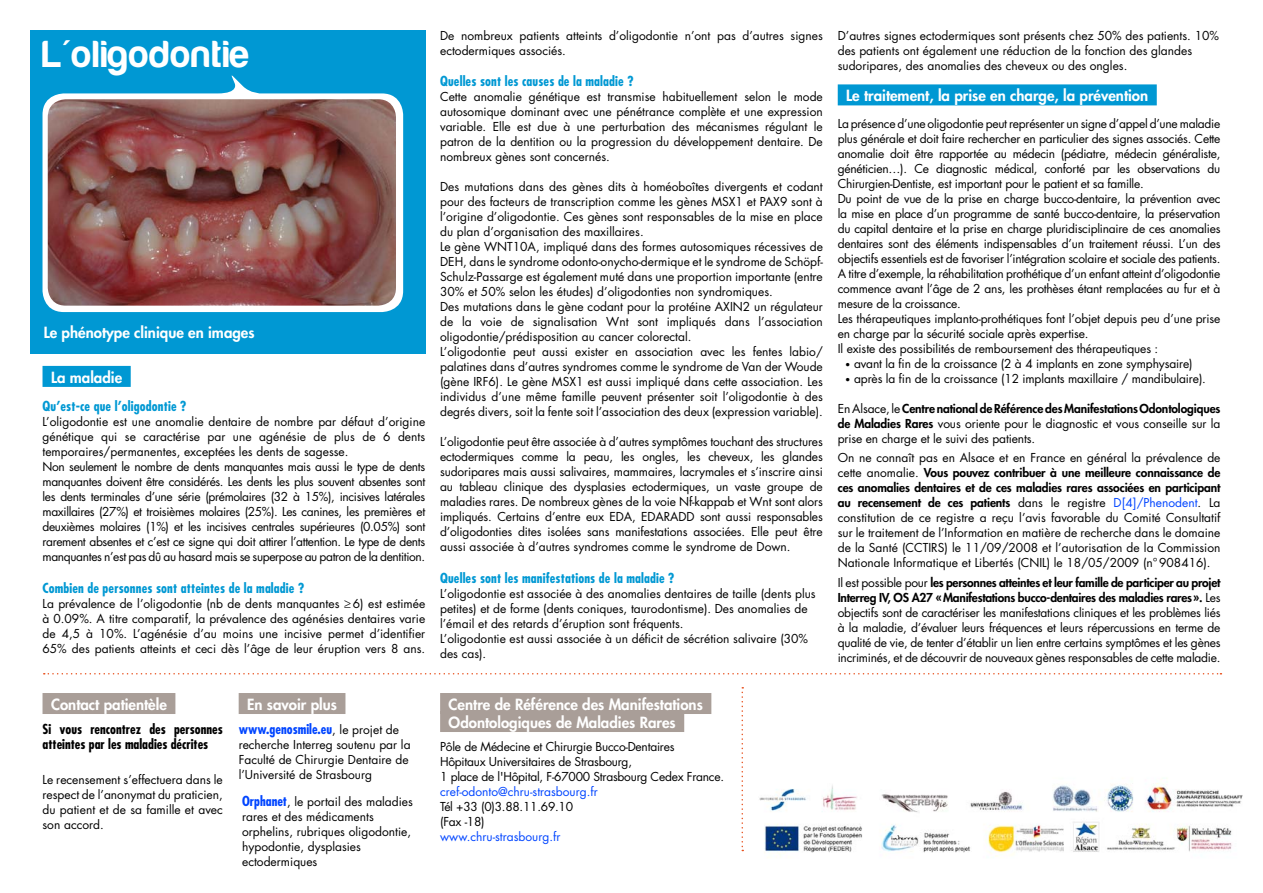
<style>
.page{position:relative;width:1263px;height:893px;background:#fff}
.page>*{position:absolute;margin:0;border:0;box-sizing:border-box;transform-origin:0 0}
.t1{font:39px "Harabara";letter-spacing:.04em;color:#fff}
.t2{font:800 15px/18px "Futura Std";color:#fff}
.t3{font:700 condensed 13.5px "Futura Std";letter-spacing:.01em;color:#0098d3}
.t4{font:700 condensed 13.5px/15px "Futura Std";color:#000}
.t5{font:700 condensed 13.5px "Futura Std";color:#0045ff}
.t6{font:12px/15px "Futura Std";color:#000;text-align:justify}
.t7{font:12px/15px "Futura Std";letter-spacing:-.02em;color:#000}
.t8{font:12px/15px "Futura Std";letter-spacing:-.03em;color:#000}
.t9{font:12px "Futura Std";color:#0045ff}
.s1{font-weight:400;font-stretch:normal;font-size:12px;color:#000}
.s2{font-weight:700;font-stretch:condensed;font-size:13.5px;color:#0045ff}
.s3{font-size:9px}
.s4{font-weight:800}
.s5{color:#0045ff}
</style>
<div class="page">
<img style="left:743px;top:783px;width:500px;height:74px">
<div style="left:30px;top:30px;width:395px;height:323px;background:#0098d3"></div>
<div style="left:43px;top:366px;width:88px;height:21px;background:#0098d3"></div>
<div style="left:838px;top:84px;width:319px;height:21px;background:#0098d3"></div>
<svg style="left:43px;top:75px;width:360px;height:237px"></svg>
<img style="left:48px;top:99px;width:348px;height:207px">
<svg style="left:44px;top:673px;width:1177px;height:1px"></svg>
<svg style="left:741px;top:687px;width:2px;height:164px"></svg>
<div style="left:43px;top:693px;width:132px;height:21px;background:#a99e98"></div>
<div style="left:440px;top:693px;width:271px;height:21px;background:#a99e98"></div>
<div style="left:440px;top:711px;width:244px;height:21px;background:#a99e98"></div>
<div style="left:239px;top:693px;width:106px;height:21px;background:#a99e98"></div>
<h1 class="t1" style="left:42px;top:34px;width:208px">L'oligodontie</h1>
<p class="t2" style="left:44px;top:323px;width:212px">Le phénotype clinique en images</p>
<p class="t2" style="left:51px;top:368px;width:73px">La maladie</p>
<p class="t3" style="left:43px;top:398px;width:145px">Qu’est-ce que l’oligodontie ?</p>
<p class="t8" style="left:43px;top:414px;width:384px">L’oligodontie est une anomalie dentaire de nombre par défaut d’origine génétique qui se caractérise par une agénésie de plus de 6 dents temporaires/permanentes, exceptées les dents de sagesse.<br>Non seulement le nombre de dents manquantes mais aussi le type de dents manquantes doivent être considérés. Les dents les plus souvent absentes sont les dents terminales d’une série (prémolaires (32 à 15%), incisives latérales maxillaires (27%) et troisièmes molaires (25%). Les canines, les premières et deuxièmes molaires (1%) et les incisives centrales supérieures (0.05%) sont rarement absentes et c’est ce signe qui doit attirer l’attention. Le type de dents manquantes n’est pas dû au hasard mais se superpose au patron de la dentition.</p>
<p class="t3" style="left:43px;top:579px;width:263px">Combien de personnes sont atteintes de la maladie ?</p>
<p class="t6" style="left:43px;top:596px;width:384px">La prévalence de l’oligodontie (nb de dents manquantes ≥6) est estimée à 0.09%. A titre comparatif, la prévalence des agénésies dentaires varie de 4,5 à 10%. L’agénésie d’au moins une incisive permet d’identifier 65% des patients atteints et ceci dès l’âge de leur éruption vers 8 ans.</p>
<p class="t2" style="left:51px;top:695px;width:117px">Contact patientèle</p>
<p class="t4" style="left:43px;top:722px;width:182px">Si vous rencontrez des personnes atteintes par les maladies décrites</p>
<p class="t6" style="left:43px;top:772px;width:182px">Le recensement s’effectuera dans le respect de l’anonymat du praticien, du patient et de sa famille et avec son accord.</p>
<p class="t2" style="left:247px;top:695px;width:91px">En savoir plus</p>
<p class="t5" style="left:239px;top:720px;width:162px">www.genosmile.eu<span class="s1">, le projet de</span></p>
<p class="t6" style="left:239px;top:737px;width:173px;text-align:left">recherche Interreg soutenu par la<br>Faculté de Chirurgie Dentaire de l’Université de Strasbourg</p>
<p class="t6" style="left:242px;top:794px;width:172px;text-align:left"><span class="s2">Orphanet</span>, le portail des maladies rares et des médicaments orphelins, rubriques oligodontie, hypodontie, dysplasies ectodermiques</p>
<p class="t6" style="left:440px;top:28px;width:384px">De nombreux patients atteints d’oligodontie n’ont pas d’autres signes ectodermiques associés.</p>
<p class="t3" style="left:440px;top:73px;width:195px">Quelles sont les causes de la maladie ?</p>
<p class="t6" style="left:440px;top:89px;width:384px">Cette anomalie génétique est transmise habituellement selon le mode autosomique dominant avec une pénétrance complète et une expression variable. Elle est due à une perturbation des mécanismes régulant le patron de la dentition ou la progression du développement dentaire. De nombreux gènes sont concernés.</p>
<p class="t6" style="left:440px;top:179px;width:384px;text-align:left">Des mutations dans des gènes dits à homéoboîtes divergents et codant pour des facteurs de transcription comme les gènes MSX1 et PAX9 sont à l’origine d’oligodontie. Ces gènes sont responsables de la mise en place du plan d’organisation des maxillaires.<br>Le gène WNT10A, impliqué dans des formes autosomiques récessives de DEH, dans le syndrome odonto-onycho-dermique et le syndrome de Schöpf-Schulz-Passarge est également muté dans une proportion importante (entre 30% et 50% selon les études) d’oligodonties non syndromiques.<br>Des mutations dans le gène codant pour la protéine AXIN2 un régulateur de la voie de signalisation Wnt sont impliqués dans l’association oligodontie/prédisposition au cancer colorectal.<br>L’oligodontie peut aussi exister en association avec les fentes labio/ palatines dans d’autres syndromes comme le syndrome de Van der Woude (gène IRF6). Le gène MSX1 est aussi impliqué dans cette association. Les individus d’une même famille peuvent présenter soit l’oligodontie à des degrés divers, soit la fente soit l’association des deux (expression variable).</p>
<p class="t6" style="left:440px;top:434px;width:384px">L’oligodontie peut être associée à d’autres symptômes touchant des structures ectodermiques comme la peau, les ongles, les cheveux, les glandes sudoripares mais aussi salivaires, mammaires, lacrymales et s’inscrire ainsi au tableau clinique des dysplasies ectodermiques, un vaste groupe de maladies rares. De nombreux gènes de la voie Nf-kappab et Wnt sont alors impliqués. Certains d’entre eux EDA, EDARADD sont aussi responsables d’oligodonties dites isolées sans manifestations associées. Elle peut être aussi associée à d’autres syndromes comme le syndrome de Down.</p>
<p class="t3" style="left:440px;top:569px;width:236px">Quelles sont les manifestations de la maladie ?</p>
<p class="t6" style="left:440px;top:586px;width:377px;text-align:left">L’oligodontie est associée à des anomalies dentaires de taille (dents plus petites) et de forme (dents coniques, taurodontisme). Des anomalies de l’émail et des retards d’éruption sont fréquents.<br>L’oligodontie est aussi associée à un déficit de sécrétion salivaire (30% des cas).</p>
<p class="t2" style="left:449px;top:695px;width:256px">Centre de Référence des Manifestations<br>Odontologiques de Maladies Rares</p>
<p class="t7" style="left:440px;top:739px;width:285px">Pôle de Médecine et Chirurgie Bucco-Dentaires<br>Hôpitaux Universitaires de Strasbourg,<br>1 place de l'Hôpital, F-67000 Strasbourg Cedex France.</p>
<p class="t9" style="left:440px;top:784px;width:159px">cref-odonto@chru-strasbourg.fr</p>
<p class="t7" style="left:440px;top:799px;width:135px">Tél +33 (0)3.88.11.69.10 (Fax -18)</p>
<p class="t9" style="left:440px;top:829px;width:122px">www.chru-strasbourg.fr</p>
<p class="t6" style="left:838px;top:28px;width:383px;text-align:left">D’autres signes ectodermiques sont présents chez 50% des patients. 10% des patients ont également une réduction de la fonction des glandes sudoripares, des anomalies des cheveux ou des ongles.</p>
<p class="t2" style="left:846px;top:87px;width:303px">Le traitement, la prise en charge, la prévention</p>
<p class="t7" style="left:838px;top:116px;width:384px">La présence d’une oligodontie peut représenter un signe d’appel d’une maladie plus générale et doit faire rechercher en particulier des signes associés. Cette anomalie doit être rapportée au médecin (pédiatre, médecin généraliste, généticien…). Ce diagnostic médical, conforté par les observations du Chirurgien-Dentiste, est important pour le patient et sa famille.<br>Du point de vue de la prise en charge bucco-dentaire, la prévention avec la mise en place d’un programme de santé bucco-dentaire, la préservation du capital dentaire et la prise en charge pluridisciplinaire de ces anomalies dentaires sont des éléments indispensables d’un traitement réussi. L’un des objectifs essentiels est de favoriser l’intégration scolaire et sociale des patients.<br>A titre d’exemple, la réhabilitation prothétique d’un enfant atteint d’oligodontie commence avant l’âge de 2 ans, les prothèses étant remplacées au fur et à mesure de la croissance.<br>Les thérapeutiques implanto-prothétiques font l’objet depuis peu d’une prise en charge par la sécurité sociale après expertise.<br>Il existe des possibilités de remboursement des thérapeutiques :</p>
<p class="t6" style="left:845px;top:356px;width:349px"><span class="s3">•</span> avant la fin de la croissance (2 à 4 implants en zone symphysaire)</p>
<p class="t6" style="left:845px;top:371px;width:362px"><span class="s3">•</span> après la fin de la croissance (12 implants maxillaire / mandibulaire).</p>
<p class="t6" style="left:838px;top:401px;width:384px">En Alsace, le <span class="s4">Centre national de Référence des Manifestations Odontologiques de Maladies Rares</span> vous oriente pour le diagnostic et vous conseille sur la prise en charge et le suivi des patients.</p>
<p class="t6" style="left:838px;top:451px;width:384px">On ne connaît pas en Alsace et en France en général la prévalence de cette anomalie. <span class="s4">Vous pouvez contribuer à une meilleure connaissance de ces anomalies dentaires et de ces maladies rares associées en participant au recensement de ces patients</span> dans le registre <span class="s5">D[4]/Phenodent</span>. La constitution de ce registre a reçu l’avis favorable du Comité Consultatif sur le traitement de l’Information en matière de recherche dans le domaine de la Santé (CCTIRS) le 11/09/2008 et l’autorisation de la Commission Nationale Informatique et Libertés (CNIL) le 18/05/2009 (n°908416).</p>
<p class="t6" style="left:838px;top:575px;width:384px">Il est possible pour <span class="s4">les personnes atteintes et leur famille de participer au projet Interreg IV, OS A27 «Manifestations bucco-dentaires des maladies rares».</span> Les objectifs sont de caractériser les manifestations cliniques et les problèmes liés à la maladie, d’évaluer leurs fréquences et leurs répercussions en terme de qualité de vie, de tenter d’établir un lien entre certains symptômes et les gènes incriminés, et de découvrir de nouveaux gènes responsables de cette maladie.</p>
</div>
